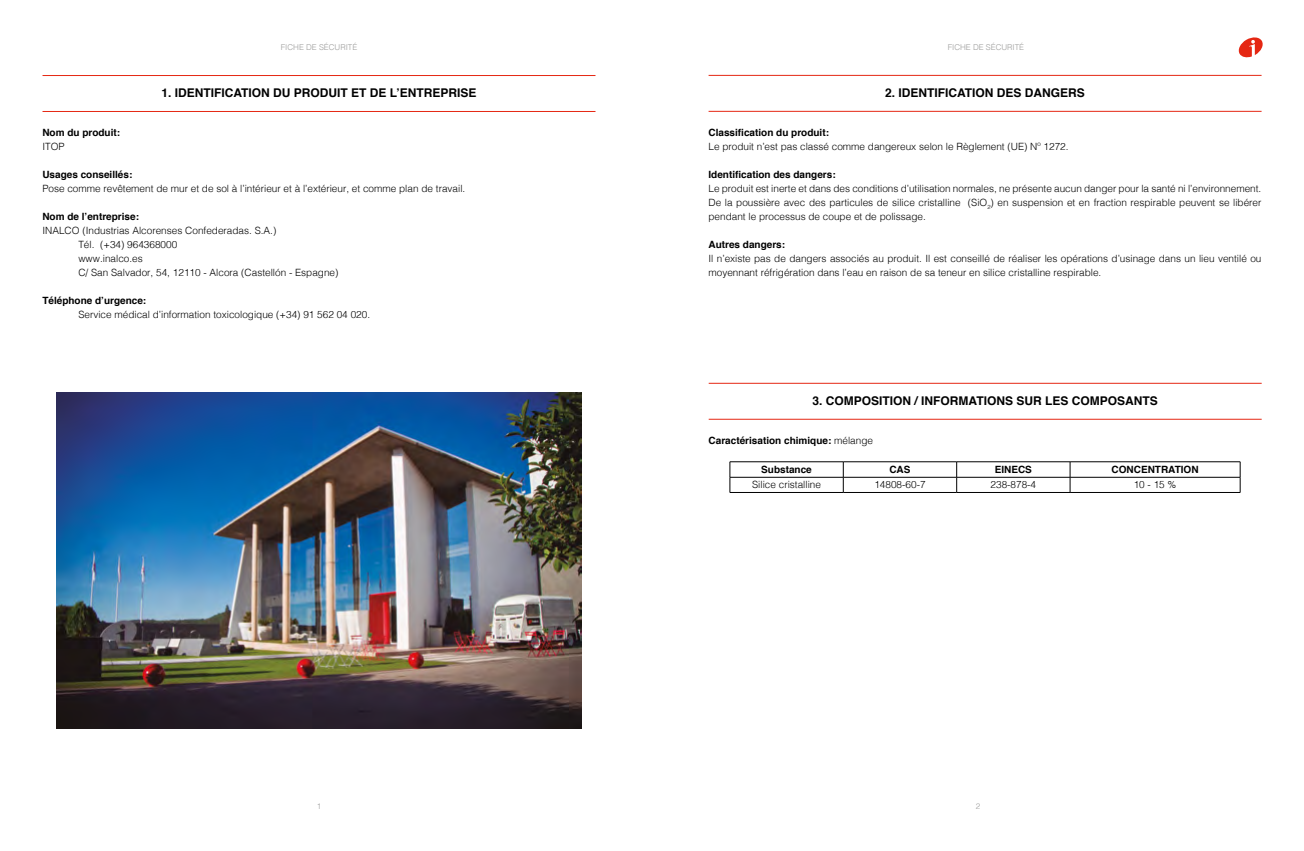
<style>
.page{position:relative;width:1304px;height:851px;background:#fff}
.page>*{position:absolute;margin:0;border:0;box-sizing:border-box;transform-origin:0 0}
.t1{font:700 12px "Helvetica";color:#000}
.t2{font:300 10px/14px "Helvetica";color:#000}
.t3{font:700 10px "Helvetica";color:#000}
.t4{font:300 8px "Helvetica";color:#9d9d9c}
.s1{font-weight:300}
</style>
<div class="page">
<svg style="left:1239px;top:37px;width:24px;height:20px"></svg>
<img style="left:57px;top:393px;width:524px;height:335px">
<hr style="left:43px;top:75px;width:552px;height:1px;background:#e52713">
<hr style="left:43px;top:111px;width:552px;height:1px;background:#e52713">
<hr style="left:709px;top:75px;width:553px;height:1px;background:#e52713">
<hr style="left:709px;top:111px;width:553px;height:1px;background:#e52713">
<hr style="left:709px;top:383px;width:553px;height:1px;background:#e52713">
<hr style="left:709px;top:419px;width:553px;height:1px;background:#e52713">
<hr style="left:730px;top:461px;width:113px;height:1px;background:#000">
<hr style="left:843px;top:461px;width:114px;height:1px;background:#000">
<hr style="left:957px;top:461px;width:113px;height:1px;background:#000">
<hr style="left:1070px;top:461px;width:170px;height:1px;background:#000">
<hr style="left:730px;top:477px;width:113px;height:1px;background:#000">
<svg style="left:730px;top:462px;width:1px;height:30px"></svg>
<hr style="left:843px;top:477px;width:114px;height:1px;background:#000">
<svg style="left:843px;top:462px;width:1px;height:30px"></svg>
<hr style="left:957px;top:477px;width:113px;height:1px;background:#000">
<svg style="left:956px;top:462px;width:1px;height:30px"></svg>
<hr style="left:1070px;top:477px;width:170px;height:1px;background:#000">
<svg style="left:1070px;top:462px;width:1px;height:30px"></svg>
<svg style="left:1240px;top:462px;width:1px;height:30px"></svg>
<hr style="left:730px;top:492px;width:113px;height:1px;background:#000">
<hr style="left:843px;top:492px;width:114px;height:1px;background:#000">
<hr style="left:957px;top:492px;width:113px;height:1px;background:#000">
<hr style="left:1070px;top:492px;width:170px;height:1px;background:#000">
<p class="t4" style="left:281px;top:40px;width:78px">FICHE DE SÉCURITÉ</p>
<p class="t4" style="left:948px;top:40px;width:78px">FICHE DE SÉCURITÉ</p>
<p class="t1" style="left:161px;top:83px;width:317px">1. IDENTIFICATION DU PRODUIT ET DE L’ENTREPRISE</p>
<p class="t1" style="left:885px;top:83px;width:201px">2. IDENTIFICATION DES DANGERS</p>
<p class="t3" style="left:42px;top:124px;width:79px">Nom du produit:</p>
<p class="t2" style="left:42px;top:139px;width:24px">ITOP</p>
<p class="t3" style="left:42px;top:166px;width:92px">Usages conseillés:</p>
<p class="t2" style="left:42px;top:181px;width:424px">Pose comme revêtement de mur et de sol à l’intérieur et à l’extérieur, et comme plan de travail.</p>
<p class="t3" style="left:42px;top:208px;width:98px">Nom de l’entreprise:</p>
<p class="t2" style="left:78px;top:223px;width:262px;text-indent:-36px">INALCO (Industrias Alcorenses Confederadas. S.A.)<br>Tél. (+34) 964368000<br>www.inalco.es<br>C/ San Salvador, 54, 12110 - Alcora (Castellón - Espagne)</p>
<p class="t3" style="left:42px;top:292px;width:105px">Téléphone d’urgence:</p>
<p class="t2" style="left:78px;top:307px;width:293px">Service médical d’information toxicologique (+34) 91 562 04 020.</p>
<p class="t3" style="left:708px;top:124px;width:122px">Classification du produit:</p>
<p class="t2" style="left:708px;top:138px;width:362px">Le produit n’est pas classé comme dangereux selon le Règlement (UE) Nº 1272.</p>
<p class="t3" style="left:708px;top:166px;width:129px">Identification des dangers:</p>
<p class="t2" style="left:708px;top:180px;width:555px;text-align:justify">Le produit est inerte et dans des conditions d’utilisation normales, ne présente aucun danger pour la santé ni l’environnement.<br>De la poussière avec des particules de silice cristalline (SiO<sub>2</sub>) en suspension et en fraction respirable peuvent se libérer pendant le processus de coupe et de polissage.</p>
<p class="t3" style="left:708px;top:236px;width:78px">Autres dangers:</p>
<p class="t2" style="left:708px;top:250px;width:554px">Il n’existe pas de dangers associés au produit. Il est conseillé de réaliser les opérations d’usinage dans un lieu ventilé ou moyennant réfrigération dans l’eau en raison de sa teneur en silice cristalline respirable.</p>
<p class="t1" style="left:813px;top:391px;width:347px">3. COMPOSITION / INFORMATIONS SUR LES COMPOSANTS</p>
<p class="t3" style="left:709px;top:432px;width:166px">Caractérisation chimique: <span class="s1">mélange</span></p>
<p class="t3" style="left:761px;top:461px;width:52px">Substance</p>
<p class="t3" style="left:889px;top:461px;width:23px">CAS</p>
<p class="t3" style="left:995px;top:461px;width:39px">EINECS</p>
<p class="t3" style="left:1112px;top:461px;width:89px">CONCENTRATION</p>
<p class="t2" style="left:752px;top:477px;width:70px">Silice cristalline</p>
<p class="t2" style="left:874px;top:477px;width:53px">14808-60-7</p>
<p class="t2" style="left:991px;top:477px;width:47px">238-878-4</p>
<p class="t2" style="left:1134px;top:477px;width:44px">10 - 15 %</p>
<p class="t4" style="left:317px;top:799px;width:6px">1</p>
<p class="t4" style="left:976px;top:799px;width:6px">2</p>
</div>
